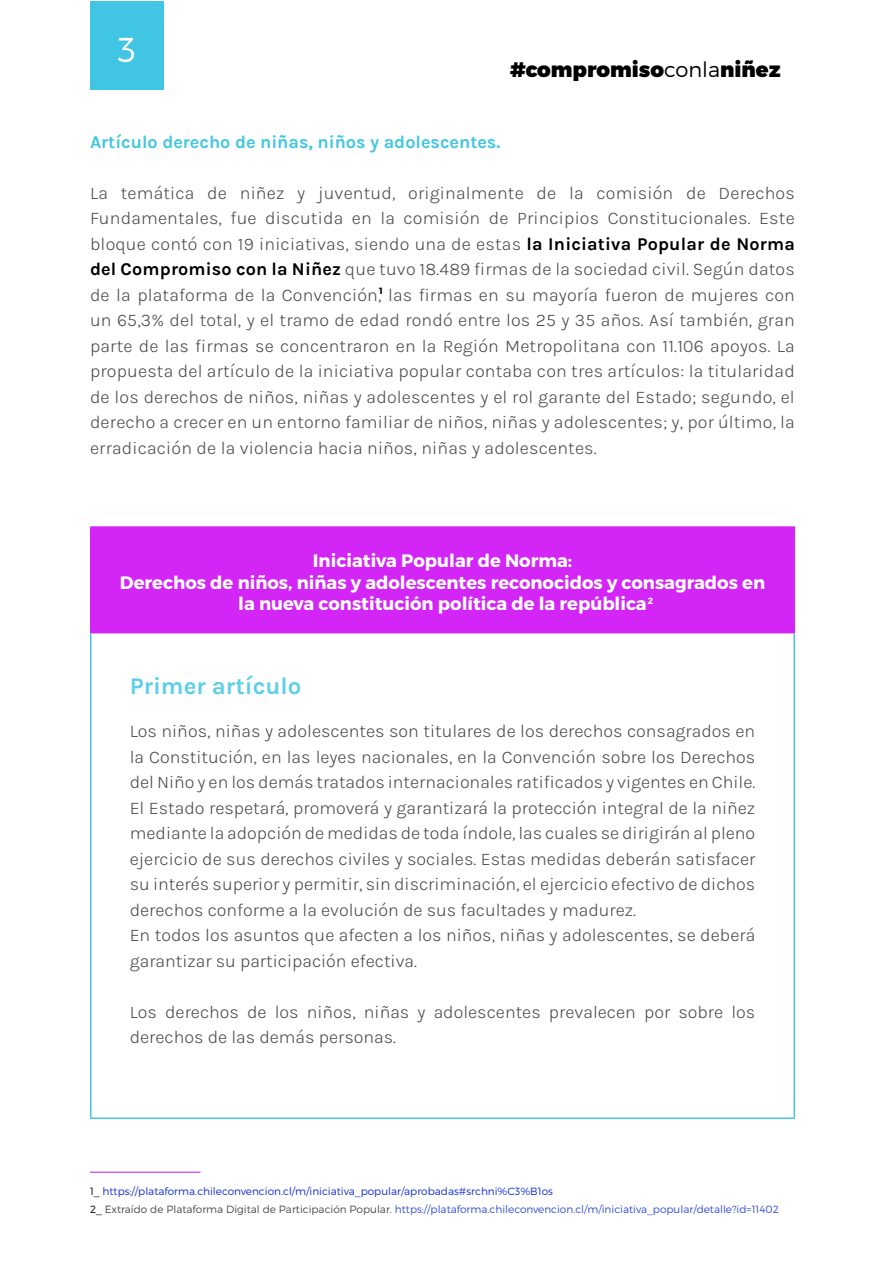
<style>
.page{position:relative;width:893px;height:1263px;background:#fff}
.page>*{position:absolute;margin:0;border:0;box-sizing:border-box;transform-origin:0 0}
.t1{font:300 34.5px "Montserrat";color:#fff}
.t2{font:700 24px "Karla";color:#5dcfe8}
.t3{font:900 21px "Montserrat";color:#000}
.t4{font:300 18px/25.5px "Karla";color:#4a4a49}
.t5{font:700 18px/21.6px "Montserrat";color:#fff;text-align:center}
.t6{font:700 18px "Karla";color:#40c6e4}
.t7{font:300 10.5px/18px "Montserrat";color:#0f2cd6}
.t8{font:700 9px "Montserrat";color:#000}
.t9{font:700 9px "Montserrat";color:#fff}
.s1{font-weight:300}
.s2{font-weight:700;color:#000}
.s3{color:#000}
.s4{color:#4a4a49}
.s5{color:#334cdc}
</style>
<div class="page">
<div style="left:90px;top:1px;width:74px;height:88px;background:#40c6e4"></div>
<div style="left:91px;top:527px;width:703px;height:106px;background:#d326f6"></div>
<hr style="left:90px;top:526px;width:705px;height:2px;background:#d326f6">
<hr style="left:90px;top:528px;width:2px;height:104px;background:#d326f6">
<hr style="left:794px;top:528px;width:1px;height:104px;background:#d326f6">
<hr style="left:90px;top:632px;width:705px;height:1px;background:#d326f6">
<hr style="left:90px;top:633px;width:2px;height:484px;background:#40c6e4">
<hr style="left:794px;top:633px;width:1px;height:484px;background:#40c6e4">
<hr style="left:90px;top:1117px;width:705px;height:2px;background:#40c6e4">
<hr style="left:90px;top:1171px;width:110px;height:2px;background:#d326f6">
<h1 class="t1" style="left:118px;top:28px;width:20px">3</h1>
<p class="t3" style="left:510px;top:56px;width:272px">#compromiso<span class="s1">conla</span>niñez</p>
<p class="t6" style="left:90px;top:130px;width:412px">Artículo derecho de niñas, niños y adolescentes.</p>
<p class="t4" style="left:90px;top:179px;width:706px;text-align:justify">La temática de niñez y juventud, originalmente de la comisión de Derechos Fundamentales, fue discutida en la comisión de Principios Constitucionales. Este bloque contó con 19 iniciativas, siendo una de estas <span class="s2">la Iniciativa Popular de Norma del Compromiso con la Niñez</span> que tuvo 18.489 firmas de la sociedad civil. Según datos de la plataforma de la Convención, las firmas en su mayoría fueron de mujeres con un 65,3% del total, y el tramo de edad rondó entre los 25 y 35 años. Así también, gran parte de las firmas se concentraron en la Región Metropolitana con 11.106 apoyos. La propuesta del artículo de la iniciativa popular contaba con tres artículos: la titularidad de los derechos de niños, niñas y adolescentes y el rol garante del Estado; segundo, el derecho a crecer en un entorno familiar de niños, niñas y adolescentes; y, por último, la erradicación de la violencia hacia niños, niñas y adolescentes.</p>
<p class="t8" style="left:379px;top:286px;width:5px">1</p>
<p class="t5" style="left:120px;top:550px;width:647px">Iniciativa Popular de Norma:<br>Derechos de niños, niñas y adolescentes reconocidos y consagrados en la nueva constitución política de la república</p>
<p class="t9" style="left:648px;top:595px;width:7px">2</p>
<h2 class="t2" style="left:130px;top:670px;width:173px">Primer artículo</h2>
<p class="t4" style="left:130px;top:718px;width:627px">Los niños, niñas y adolescentes son titulares de los derechos consagrados en la Constitución, en las leyes nacionales, en la Convención sobre los Derechos del Niño y en los demás tratados internacionales ratificados y vigentes en Chile.<br>El Estado respetará, promoverá y garantizará la protección integral de la niñez mediante la adopción de medidas de toda índole, las cuales se dirigirán al pleno ejercicio de sus derechos civiles y sociales. Estas medidas deberán satisfacer su interés superior y permitir, sin discriminación, el ejercicio efectivo de dichos derechos conforme a la evolución de sus facultades y madurez.<br>En todos los asuntos que afecten a los niños, niñas y adolescentes, se deberá garantizar su participación efectiva.</p>
<p class="t4" style="left:130px;top:998px;width:627px">Los derechos de los niños, niñas y adolescentes prevalecen por sobre los derechos de las demás personas.</p>
<p class="t7" style="left:90px;top:1182px;width:690px"><span class="s3">1_</span> https://plataforma.chileconvencion.cl/m/iniciativa_popular/aprobadas#srchni%C3%B1os<br><span class="s3">2_</span> <span class="s4">Extraído de Plataforma Digital de Participación Popular.</span> <span class="s5">https://plataforma.chileconvencion.cl/m/iniciativa_popular/detalle?id=11402</span></p>
</div>
